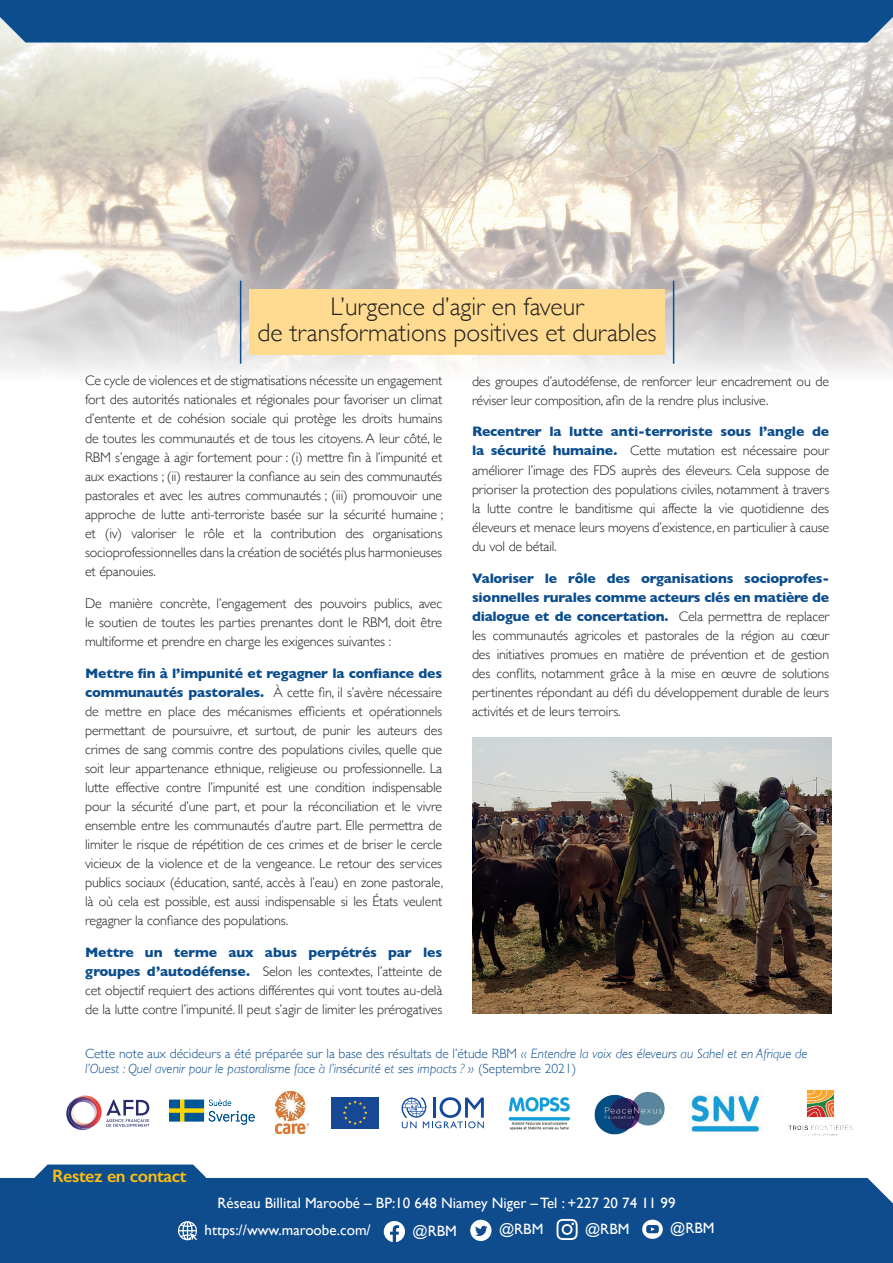
<style>
.page{position:relative;width:893px;height:1263px;background:#fff}
.page>*{position:absolute;margin:0;border:0;box-sizing:border-box;transform-origin:0 0}
.t1{font:300 25.5px/25.5px "Gill Sans";color:#231f20;text-align:center}
.t2{font:600 18px "Gill Sans";letter-spacing:-.02em;color:#fdbe12}
.t3{font:15px "Gill Sans";color:#fff}
.t4{font:300 13.95px/19px "Gill Sans";letter-spacing:-.01em;color:#231f20;text-align:justify}
.t5{font:italic 300 13.5px/15px "Gill Sans";color:#0b4d8d}
.s1{font-weight:700;color:#0b4d8d}
.s2{font-style:normal}
</style>
<div class="page">
<img style="left:0;top:43px;width:893px;height:330px">
<div style="left:249px;top:289px;width:416px;height:66px;background:#fedb90"></div>
<hr style="left:240px;top:281px;width:1px;height:83px;background:#0b4d8d">
<hr style="left:673px;top:281px;width:1px;height:83px;background:#0b4d8d">
<div style="left:0;top:0;width:893px;height:43px;background:#0b4d8d"></div>
<div style="left:0;top:1178px;width:893px;height:85px;background:#0f4c8d"></div>
<div style="left:35px;top:1164px;width:171px;height:40px;background:#0b4d8d"></div>
<svg style="left:178px;top:1221px;width:19px;height:19px"></svg>
<svg style="left:470px;top:1220px;width:21px;height:21px"></svg>
<svg style="left:384px;top:1221px;width:21px;height:21px"></svg>
<svg style="left:557px;top:1219px;width:21px;height:21px"></svg>
<svg style="left:642px;top:1219px;width:21px;height:20px"></svg>
<svg style="left:646px;top:1225px;width:13px;height:8px"></svg>
<img style="left:472px;top:738px;width:359px;height:275px">
<div style="left:331px;top:1097px;width:48px;height:32px;background:#174895"></div>
<svg style="left:343px;top:1100px;width:24px;height:25px"></svg>
<img style="left:275px;top:1092px;width:34px;height:42px">
<img style="left:788px;top:1090px;width:65px;height:46px">
<img style="left:688px;top:1092px;width:72px;height:40px">
<img style="left:508px;top:1097px;width:63px;height:33px">
<svg style="left:66px;top:1095px;width:83px;height:35px"></svg>
<img style="left:594px;top:1091px;width:71px;height:44px">
<svg style="left:402px;top:1097px;width:82px;height:31px"></svg>
<img style="left:169px;top:1099px;width:86px;height:26px">
<h1 class="t1" style="left:258px;top:293px;width:400px">L’urgence d’agir en faveur<br>de transformations positives et durables</h1>
<p class="t4" style="left:85px;top:371px;width:360px">Ce cycle de violences et de stigmatisations nécessite un engagement fort des autorités nationales et régionales pour favoriser un climat d’entente et de cohésion sociale qui protège les droits humains de toutes les communautés et de tous les citoyens. A leur côté, le RBM s’engage à agir fortement pour : (i) mettre fin à l’impunité et aux exactions ; (ii) restaurer la confiance au sein des communautés pastorales et avec les autres communautés ; (iii) promouvoir une approche de lutte anti-terroriste basée sur la sécurité humaine ; et (iv) valoriser le rôle et la contribution des organisations socioprofessionnelles dans la création de sociétés plus harmonieuses et épanouies.</p>
<p class="t4" style="left:85px;top:593px;width:359px">De manière concrète, l’engagement des pouvoirs publics, avec le soutien de toutes les parties prenantes dont le RBM, doit être multiforme et prendre en charge les exigences suivantes :</p>
<p class="t4" style="left:85px;top:663px;width:360px"><span class="s1">Mettre fin à l’impunité et regagner la confiance des communautés pastorales.</span> À cette fin, il s’avère nécessaire de mettre en place des mécanismes efficients et opérationnels permettant de poursuivre, et surtout, de punir les auteurs des crimes de sang commis contre des populations civiles, quelle que soit leur appartenance ethnique, religieuse ou professionnelle. La lutte effective contre l’impunité est une condition indispensable pour la sécurité d’une part, et pour la réconciliation et le vivre ensemble entre les communautés d’autre part. Elle permettra de limiter le risque de répétition de ces crimes et de briser le cercle vicieux de la violence et de la vengeance. Le retour des services publics sociaux (éducation, santé, accès à l’eau) en zone pastorale, là où cela est possible, est aussi indispensable si les États veulent regagner la confiance des populations.</p>
<p class="t4" style="left:85px;top:942px;width:359px"><span class="s1">Mettre un terme aux abus perpétrés par les groupes d’autodéfense.</span> Selon les contextes, l’atteinte de cet objectif requiert des actions différentes qui vont toutes au-delà de la lutte contre l’impunité. Il peut s’agir de limiter les prérogatives</p>
<p class="t4" style="left:472px;top:371px;width:359px">des groupes d’autodéfense, de renforcer leur encadrement ou de réviser leur composition, afin de la rendre plus inclusive.</p>
<p class="t4" style="left:472px;top:422px;width:359px"><span class="s1">Recentrer la lutte anti-terroriste sous l’angle de la sécurité humaine.</span> Cette mutation est nécessaire pour améliorer l’image des FDS auprès des éleveurs. Cela suppose de prioriser la protection des populations civiles, notamment à travers la lutte contre le banditisme qui affecte la vie quotidienne des éleveurs et menace leurs moyens d’existence, en particulier à cause du vol de bétail.</p>
<p class="t4" style="left:472px;top:568px;width:359px;text-align:left"><span class="s1">Valoriser le rôle des organisations socioprofes&shy;sionnelles rurales comme acteurs clés en matière de dialogue et de concertation.</span> Cela permettra de replacer les communautés agricoles et pastorales de la région au cœur des initiatives promues en matière de prévention et de gestion des conflits, notamment grâce à la mise en œuvre de solutions pertinentes répondant au défi du développement durable de leurs activités et de leurs terroirs.</p>
<p class="t5" style="left:85px;top:1046px;width:724px"><span class="s2">Cette note aux décideurs a été préparée sur la base des résultats de l’étude RBM</span> « Entendre la voix des éleveurs au Sahel et en Afrique de l’Ouest : Quel avenir pour le pastoralisme face à l’insécurité et ses impacts ? » <span class="s2">(Septembre 2021)</span></p>
<p class="t2" style="left:52px;top:1165px;width:136px">Restez en contact</p>
<p class="t3" style="left:217px;top:1194px;width:459px">Réseau Billital Maroobé – BP:10 648 Niamey Niger – Tel : +227 20 74 11 99</p>
<p class="t3" style="left:205px;top:1221px;width:168px">https://www.maroobe.com/</p>
<p class="t3" style="left:412px;top:1222px;width:46px">@RBM</p>
<p class="t3" style="left:499px;top:1220px;width:46px">@RBM</p>
<p class="t3" style="left:585px;top:1220px;width:46px">@RBM</p>
<p class="t3" style="left:670px;top:1219px;width:46px">@RBM</p>
</div>
